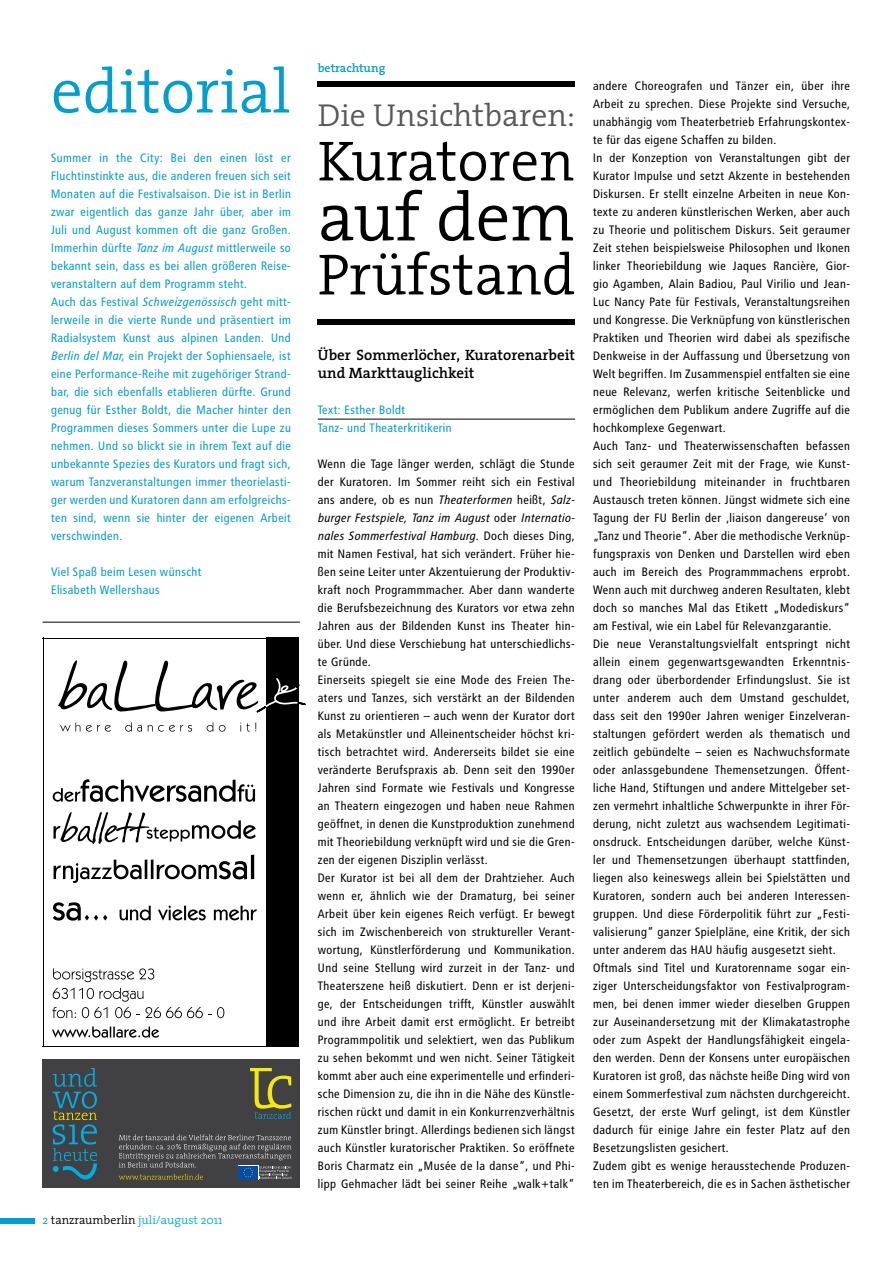
<style>
.page{position:relative;width:893px;height:1263px;background:#fff}
.page>*{position:absolute;margin:0;border:0;box-sizing:border-box;transform-origin:0 0}
.t1{font:300 69px "The Serif";color:#000}
.t2{font:300 63px "The Serif";color:#009ed1}
.t3{font:300 58.5px "The Serif";color:#000}
.t4{font:300 57px "The Serif";color:#000}
.t5{font:300 31.8px "The Serif";color:#58595b}
.t6{font:600 15px/18px "The Serif";color:#000}
.t7{font:12.15px/18px "Transit Print OT";color:#000}
.t8{font:12.15px/18px "Transit Print OT";color:#009ed1}
.t9{font:300 12px "The Serif";color:#00ade4}
.t10{font:600 12px "The Serif";color:#009ed1}
.s1{font-style:italic}
.s2{color:#009ed1}
.s3{color:#000}
</style>
<div class="page">
<div style="left:0;top:1218px;width:35px;height:6px;background:#009ed1"></div>
<hr style="left:318px;top:419px;width:257px;height:1px;background:#000">
<div style="left:318px;top:319px;width:257px;height:5px;background:#000"></div>
<div style="left:318px;top:81px;width:257px;height:6px;background:#000"></div>
<div style="left:43px;top:1059px;width:257px;height:129px;background:#414042"></div>
<svg style="left:53px;top:1068px;width:44px;height:111px"></svg>
<svg style="left:250px;top:1068px;width:41px;height:51px"></svg>
<svg style="left:119px;top:1134px;width:173px;height:45px"></svg>
<hr style="left:43px;top:638px;width:1px;height:409px;background:#000">
<svg style="left:60px;top:722px;width:20px;height:10px"></svg>
<svg style="left:86px;top:725px;width:25px;height:7px"></svg>
<svg style="left:125px;top:722px;width:17px;height:10px"></svg>
<svg style="left:148px;top:725px;width:44px;height:7px"></svg>
<svg style="left:207px;top:722px;width:6px;height:10px"></svg>
<svg style="left:219px;top:725px;width:6px;height:7px"></svg>
<svg style="left:240px;top:722px;width:16px;height:10px"></svg>
<div style="left:266px;top:638px;width:32px;height:409px;background:#000"></div>
<svg style="left:58px;top:659px;width:248px;height:55px"></svg>
<hr style="left:43px;top:638px;width:253px;height:1px;background:#000">
<svg style="left:53px;top:968px;width:101px;height:14px"></svg>
<svg style="left:52px;top:988px;width:172px;height:30px"></svg>
<svg style="left:52px;top:1026px;width:107px;height:12px"></svg>
<hr style="left:43px;top:1046px;width:253px;height:1px;background:#000">
<svg style="left:53px;top:779px;width:202px;height:23px"></svg>
<svg style="left:54px;top:859px;width:88px;height:24px"></svg>
<hr style="left:145px;top:859px;width:2px;height:20px;background:#000">
<hr style="left:151px;top:859px;width:2px;height:20px;background:#000">
<svg style="left:157px;top:861px;width:90px;height:18px"></svg>
<hr style="left:251px;top:855px;width:3px;height:24px;background:#000">
<svg style="left:53px;top:902px;width:54px;height:19px"></svg>
<svg style="left:120px;top:905px;width:31px;height:15px"></svg>
<svg style="left:158px;top:905px;width:48px;height:15px"></svg>
<svg style="left:214px;top:905px;width:43px;height:15px"></svg>
<svg style="left:53px;top:812px;width:203px;height:32px"></svg>
<hr style="left:43px;top:622px;width:257px;height:1px;background:#000">
<h2 class="t2" style="left:51px;top:39px;width:241px">editorial</h2>
<p class="t8" style="left:51px;top:149px;width:242px">Summer in the City: Bei den einen löst er Fluchtinstinkte aus, die anderen freuen sich seit Monaten auf die Festivalsaison. Die ist in Berlin zwar eigentlich das ganze Jahr über, aber im Juli und August kommen oft die ganz Großen.<br>Immerhin dürfte <span class="s1">Tanz im August</span> mittlerweile so bekannt sein, dass es bei allen größeren Reise&shy;veranstaltern auf dem Programm steht.<br>Auch das Festival <span class="s1">Schweizgenössisch</span> geht mitt&shy;lerweile in die vierte Runde und präsentiert im Radialsystem Kunst aus alpinen Landen. Und <span class="s1">Berlin del Mar,</span> ein Projekt der Sophiensaele, ist eine Performance-Reihe mit zugehöriger Strand&shy;bar, die sich ebenfalls etablieren dürfte. Grund genug für Esther Boldt, die Macher hinter den Programmen dieses Sommers unter die Lupe zu nehmen. Und so blickt sie in ihrem Text auf die unbekannte Spezies des Kurators und fragt sich, warum Tanzveranstaltungen immer theorielasti&shy;ger werden und Kuratoren dann am erfolgreichs&shy;ten sind, wenn sie hinter der eigenen Arbeit verschwinden.</p>
<p class="t8" style="left:51px;top:563px;width:152px">Viel Spaß beim Lesen wünscht<br>Elisabeth Wellershaus</p>
<p class="t9" style="left:43px;top:1210px;width:182px"><span class="s2">2</span> <span class="s3">tanzraumberlin</span> juli/august 2011</p>
<p class="t10" style="left:318px;top:58px;width:69px">betrachtung</p>
<h3 class="t5" style="left:318px;top:89px;width:259px">Die Unsichtbaren:</h3>
<h3 class="t4" style="left:318px;top:114px;width:258px">Kuratoren</h3>
<h1 class="t1" style="left:318px;top:160px;width:258px">auf dem</h1>
<h3 class="t3" style="left:318px;top:226px;width:259px">Prüfstand</h3>
<p class="t6" style="left:318px;top:346px;width:259px">Über Sommerlöcher, Kuratorenarbeit und Markttauglichkeit</p>
<p class="t8" style="left:318px;top:401px;width:136px">Text: Esther Boldt<br>Tanz- und Theaterkritikerin</p>
<p class="t7" style="left:318px;top:455px;width:259px">Wenn die Tage länger werden, schlägt die Stunde der Kuratoren. Im Sommer reiht sich ein Festival ans andere, ob es nun <span class="s1">Theaterformen</span> heißt, <span class="s1">Salz&shy;burger Festspiele, Tanz im August</span> oder <span class="s1">Internatio&shy;nales Sommerfestival Hamburg</span>. Doch dieses Ding, mit Namen Festival, hat sich verändert. Früher hie&shy;ßen seine Leiter unter Akzentuierung der Produktiv&shy;kraft noch Programmmacher. Aber dann wanderte die Berufsbezeichnung des Kurators vor etwa zehn Jahren aus der Bildenden Kunst ins Theater hin&shy;über. Und diese Verschiebung hat unterschiedlichs&shy;te Gründe.<br>Einerseits spiegelt sie eine Mode des Freien The&shy;aters und Tanzes, sich verstärkt an der Bildenden Kunst zu orientieren – auch wenn der Kurator dort als Metakünstler und Alleinentscheider höchst kri&shy;tisch betrachtet wird. Andererseits bildet sie eine veränderte Berufspraxis ab. Denn seit den 1990er Jahren sind Formate wie Festivals und Kongresse an Theatern eingezogen und haben neue Rahmen geöffnet, in denen die Kunstproduktion zunehmend mit Theoriebildung verknüpft wird und sie die Gren&shy;zen der eigenen Disziplin verlässt.<br>Der Kurator ist bei all dem der Drahtzieher. Auch wenn er, ähnlich wie der Dramaturg, bei seiner Arbeit über kein eigenes Reich verfügt. Er bewegt sich im Zwischenbereich von struktureller Verant&shy;wortung, Künstlerförderung und Kommunikation.<br>Und seine Stellung wird zurzeit in der Tanz- und Theaterszene heiß diskutiert. Denn er ist derjeni&shy;ge, der Entscheidungen trifft, Künstler auswählt und ihre Arbeit damit erst ermöglicht. Er betreibt Programmpolitik und selektiert, wen das Publikum zu sehen bekommt und wen nicht. Seiner Tätigkeit kommt aber auch eine experimentelle und erfinderi&shy;sche Dimension zu, die ihn in die Nähe des Künstle&shy;rischen rückt und damit in ein Konkurrenzverhältnis zum Künstler bringt. Allerdings bedienen sich längst auch Künstler kuratorischer Praktiken. So eröffnete Boris Charmatz ein „Musée de la danse“, und Phi&shy;lipp Gehmacher lädt bei seiner Reihe „walk+talk“</p>
<p class="t7" style="left:593px;top:77px;width:259px">andere Choreografen und Tänzer ein, über ihre Arbeit zu sprechen. Diese Projekte sind Versuche, unabhängig vom Theaterbetrieb Erfahrungskontex&shy;te für das eigene Schaffen zu bilden.<br>In der Konzeption von Veranstaltungen gibt der Kurator Impulse und setzt Akzente in bestehenden Diskursen. Er stellt einzelne Arbeiten in neue Kon&shy;texte zu anderen künstlerischen Werken, aber auch zu Theorie und politischem Diskurs. Seit geraumer Zeit stehen beispielsweise Philosophen und Ikonen linker Theoriebildung wie Jaques Rancière, Gior&shy;gio Agamben, Alain Badiou, Paul Virilio und Jean-Luc Nancy Pate für Festivals, Veranstaltungsreihen und Kongresse. Die Verknüpfung von künstlerischen Praktiken und Theorien wird dabei als spezifische Denkweise in der Auffassung und Übersetzung von Welt begriffen. Im Zusammenspiel entfalten sie eine neue Relevanz, werfen kritische Seitenblicke und ermöglichen dem Publikum andere Zugriffe auf die hochkomplexe Gegenwart.<br>Auch Tanz- und Theaterwissenschaften befassen sich seit geraumer Zeit mit der Frage, wie Kunst&shy;und Theoriebildung miteinander in fruchtbaren Austausch treten können. Jüngst widmete sich eine Tagung der FU Berlin der ‚liaison dangereuse‘ von „Tanz und Theorie“. Aber die methodische Verknüp&shy;fungspraxis von Denken und Darstellen wird eben auch im Bereich des Programmmachens erprobt.<br>Wenn auch mit durchweg anderen Resultaten, klebt doch so manches Mal das Etikett „Modediskurs“ am Festival, wie ein Label für Relevanzgarantie.<br>Die neue Veranstaltungsvielfalt entspringt nicht allein einem gegenwartsgewandten Erkenntnis&shy;drang oder überbordender Erfindungslust. Sie ist unter anderem auch dem Umstand geschuldet, dass seit den 1990er Jahren weniger Einzelveran&shy;staltungen gefördert werden als thematisch und zeitlich gebündelte – seien es Nachwuchsformate oder anlassgebundene Themensetzungen. Öffent&shy;liche Hand, Stiftungen und andere Mittelgeber set&shy;zen vermehrt inhaltliche Schwerpunkte in ihrer För&shy;derung, nicht zuletzt aus wachsendem Legitimati&shy;onsdruck. Entscheidungen darüber, welche Künst&shy;ler und Themensetzungen überhaupt stattfinden, liegen also keineswegs allein bei Spielstätten und Kuratoren, sondern auch bei anderen Interessen&shy;gruppen. Und diese Förderpolitik führt zur „Festi&shy;valisierung“ ganzer Spielpläne, eine Kritik, der sich unter anderem das HAU häufig ausgesetzt sieht.<br>Oftmals sind Titel und Kuratorenname sogar ein&shy;ziger Unterscheidungsfaktor von Festivalprogram&shy;men, bei denen immer wieder dieselben Gruppen zur Auseinandersetzung mit der Klimakatastrophe oder zum Aspekt der Handlungsfähigkeit eingela&shy;den werden. Denn der Konsens unter europäischen Kuratoren ist groß, das nächste heiße Ding wird von einem Sommerfestival zum nächsten durchgereicht.<br>Gesetzt, der erste Wurf gelingt, ist dem Künstler dadurch für einige Jahre ein fester Platz auf den Besetzungslisten gesichert.<br>Zudem gibt es wenige herausstechende Produzen&shy;ten im Theaterbereich, die es in Sachen ästhetischer</p>
</div>
